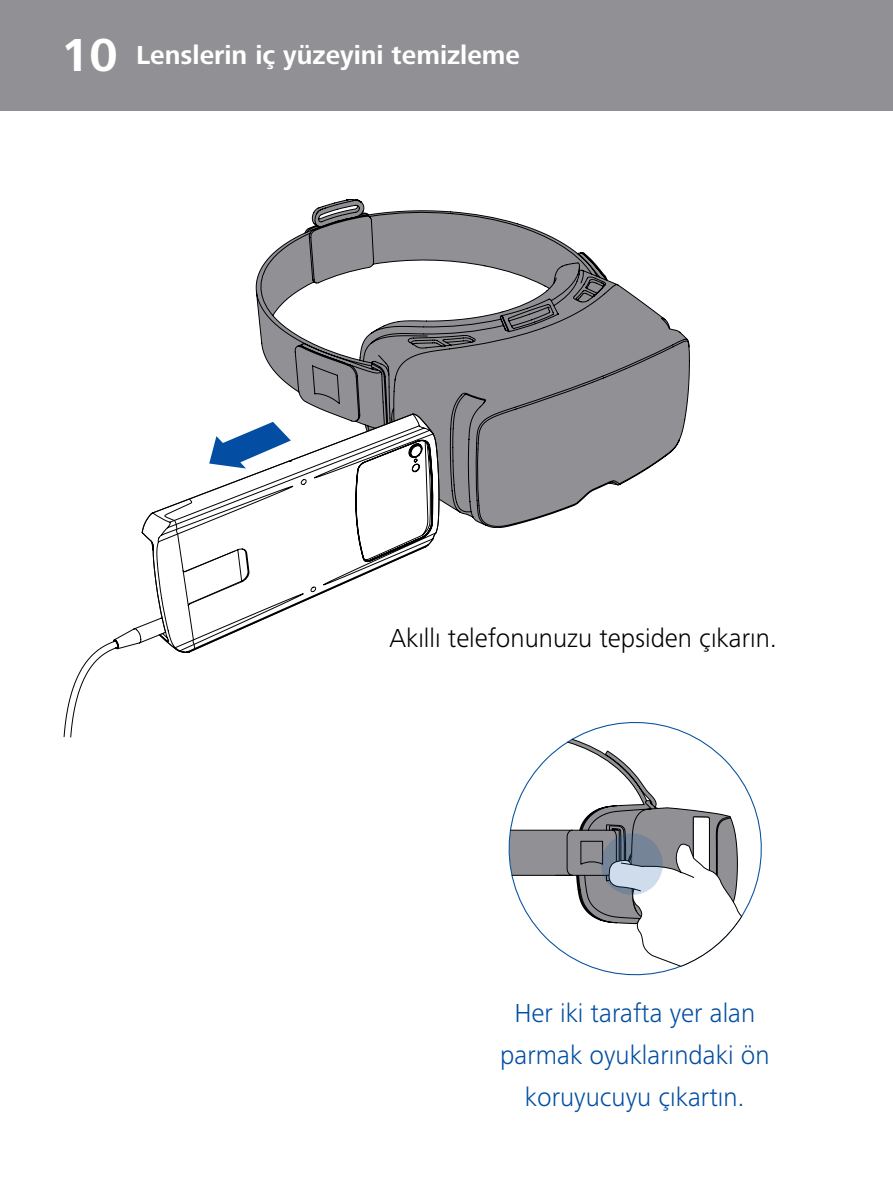
<style>
.page{position:relative;width:893px;height:1191px;background:#fff}
.page>*{position:absolute;margin:0;border:0;box-sizing:border-box;transform-origin:0 0}
.t1{font:300 27px/42px "Zeiss Frutiger Next Pro";color:#034ea2;text-align:center}
.t2{font:300 27px "Zeiss Frutiger Next Pro";color:#000}
.t3{font:700 27px "Zeiss Frutiger Next Pro";color:#fff}
.s1{font-size:48px}
</style>
<div class="page">
<div style="left:0;top:0;width:893px;height:111px;background:#919195"></div>
<svg style="left:572px;top:722px;width:190px;height:254px"></svg>
<svg style="left:508px;top:739px;width:234px;height:228px"></svg>
<svg style="left:256px;top:200px;width:434px;height:328px"></svg>
<svg style="left:688px;top:346px;width:2px;height:20px"></svg>
<svg style="left:63px;top:625px;width:78px;height:112px"></svg>
<svg style="left:141px;top:413px;width:299px;height:240px"></svg>
<p class="t3" style="left:61px;top:40px;width:460px"><span class="s1">10</span> Lenslerin iç yüzeyini temizleme</p>
<p class="t2" style="left:390px;top:622px;width:389px">Akıllı telefonunuzu tepsiden çıkarın.</p>
<p class="t1" style="left:500px;top:991px;width:271px">Her iki tarafta yer alan parmak oyuklarındaki ön koruyucuyu çıkartın.</p>
</div>
